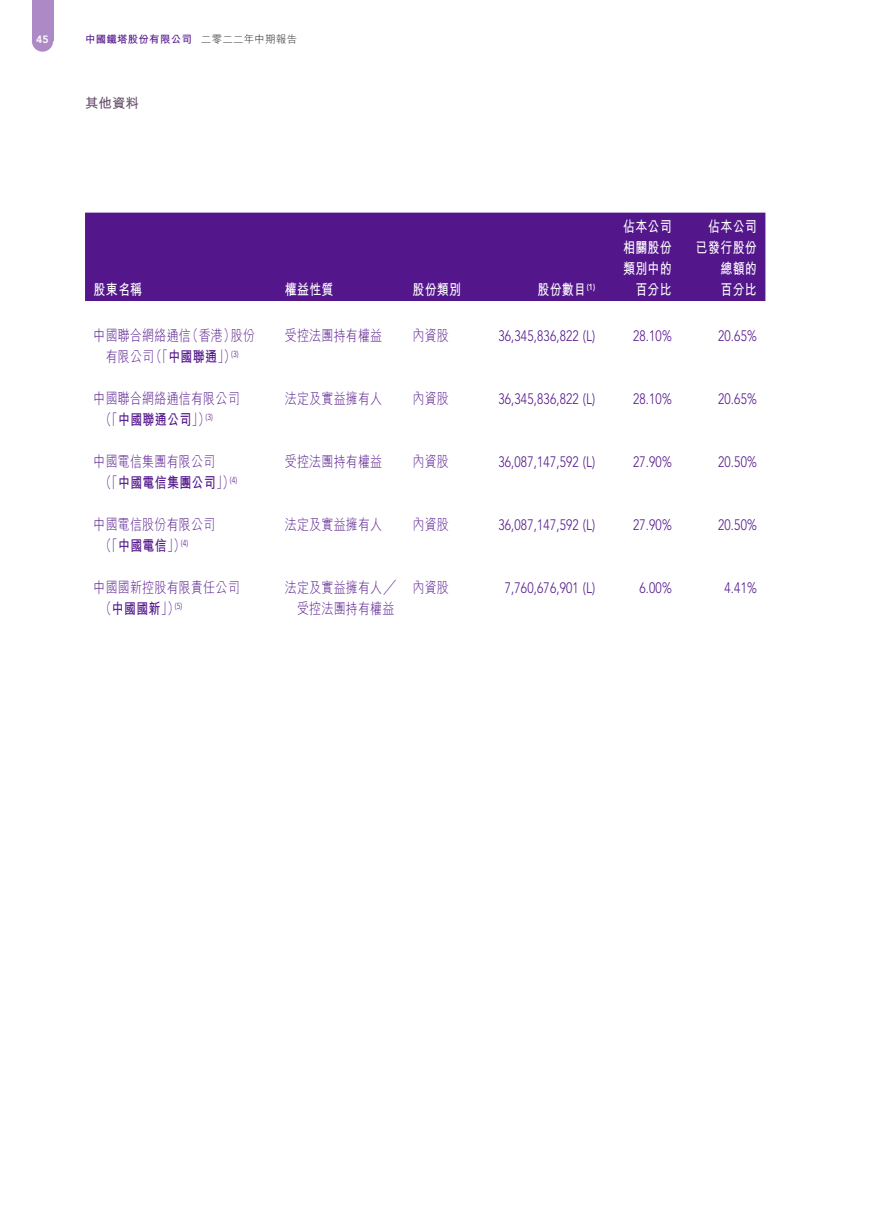
<style>
.page{position:relative;width:893px;height:1212px;background:#fff}
.page>*{position:absolute;margin:0;border:0;box-sizing:border-box;transform-origin:0 0}
.t1{font:300 15px "Avenir LT Std";letter-spacing:.015em;color:#53168b;scale:.8 1}
.t2{font:300 15px/21px "M Hei HK";letter-spacing:.015em;color:#53168b;text-align:right;scale:.8 1}
.t3{font:700 15px/21px "M Hei HK";letter-spacing:.02em;color:#fff;text-align:right;scale:.8 1}
.t4{font:700 15px "M Hei HK";letter-spacing:.02em;color:#53168b;scale:.8 1}
.t5{font:700 13.5px "M Hei HK";color:#684f6b}
.t6{font:700 10.5px "M Hei HK";letter-spacing:.02em;color:#53168b}
.t7{font:300 10.5px "M Hei HK";letter-spacing:.02em;color:#231f20}
.t8{font:800 10.5px "Avenir LT Std";color:#fff}
.t9{font:300 8.7px "Avenir LT Std";color:#53168b;scale:.8 1}
.t10{font:800 8.7px "Avenir LT Std";color:#fff;scale:.8 1}
.s1{font-weight:300}
.s2{font-family:"M Hei HK";font-size:15px}
</style>
<div class="page">
<div style="left:32px;top:30px;width:21px;height:22px;background:#ad89c5;border-radius:50%"></div>
<div style="left:32px;top:0;width:21px;height:41px;background:#ad89c5"></div>
<div style="left:85px;top:213px;width:680px;height:88px;background:#53168b"></div>
<p class="t8" style="left:36px;top:34px;width:14px">45</p>
<p class="t6" style="left:85px;top:32px;width:108px">中國鐵塔股份有限公司</p>
<p class="t7" style="left:201px;top:34px;width:98px">二零二二年中期報告</p>
<p class="t5" style="left:85px;top:93px;width:55px">其他資料</p>
<p class="t3" style="left:94px;top:278px;width:62px">股東名稱</p>
<p class="t2" style="left:94px;top:325px;width:123px">中國聯合網絡通信</p>
<p class="t2" style="left:187px;top:325px;width:62px">（香港）</p>
<p class="t2" style="left:231px;top:325px;width:32px">股份</p>
<p class="t4" style="left:150px;top:346px;width:85px"><span class="s1">（「</span>中國聯通</p>
<p class="t9" style="left:217px;top:349px;width:28px">( 3 )<span class="s2">(「</span></p>
<p class="t2" style="left:106px;top:346px;width:62px">有限公司</p>
<p class="t2" style="left:94px;top:388px;width:184px">中國聯合網絡通信有限公司</p>
<p class="t9" style="left:192px;top:412px;width:28px">( 3 )<span class="s2">(「</span></p>
<p class="t4" style="left:100px;top:409px;width:116px"><span class="s1">（「</span>中國聯通公司</p>
<p class="t2" style="left:94px;top:451px;width:154px">中國電信集團有限公司</p>
<p class="t4" style="left:100px;top:472px;width:147px"><span class="s1">（「</span>中國電信集團公司</p>
<p class="t9" style="left:216px;top:475px;width:28px">( 4 )<span class="s2">(「</span></p>
<p class="t2" style="left:94px;top:514px;width:154px">中國電信股份有限公司</p>
<p class="t9" style="left:167px;top:538px;width:28px">( 4 )<span class="s2">(「</span></p>
<p class="t4" style="left:100px;top:535px;width:85px"><span class="s1">（「</span>中國電信</p>
<p class="t2" style="left:94px;top:577px;width:184px">中國國新控股有限責任公司</p>
<p class="t9" style="left:161px;top:601px;width:28px">( 5 )<span class="s2">(「</span></p>
<p class="t4" style="left:100px;top:598px;width:78px"><span class="s1">（</span>中國國新</p>
<p class="t3" style="left:285px;top:278px;width:62px">權益性質</p>
<p class="t3" style="left:412px;top:278px;width:62px">股份類別</p>
<p class="t3" style="left:537px;top:278px;width:62px">股份數目</p>
<p class="t10" style="left:587px;top:282px;width:12px">(1)</p>
<p class="t3" style="left:623px;top:215px;width:62px">佔本公司相關股份類別中的百分比</p>
<p class="t3" style="left:696px;top:215px;width:78px">佔本公司已發行股份總額的<br>百分比</p>
<p class="t2" style="left:285px;top:325px;width:123px">受控法團持有權益</p>
<p class="t2" style="left:412px;top:325px;width:47px">內資股</p>
<p class="t1" style="left:498px;top:327px;width:123px">36,345,836,822 (L(</p>
<p class="t1" style="left:633px;top:327px;width:50px">28.10%</p>
<p class="t1" style="left:718px;top:327px;width:50px">20.65%</p>
<p class="t2" style="left:285px;top:388px;width:123px">法定及實益擁有人</p>
<p class="t2" style="left:412px;top:388px;width:47px">內資股</p>
<p class="t1" style="left:498px;top:390px;width:123px">36,345,836,822 (L(</p>
<p class="t1" style="left:633px;top:390px;width:50px">28.10%</p>
<p class="t1" style="left:718px;top:390px;width:50px">20.65%</p>
<p class="t2" style="left:285px;top:451px;width:123px">受控法團持有權益</p>
<p class="t2" style="left:412px;top:451px;width:47px">內資股</p>
<p class="t1" style="left:498px;top:453px;width:123px">36,087,147,592 (L(</p>
<p class="t1" style="left:633px;top:453px;width:50px">27.90%</p>
<p class="t1" style="left:718px;top:453px;width:50px">20.50%</p>
<p class="t2" style="left:285px;top:514px;width:123px">法定及實益擁有人</p>
<p class="t2" style="left:412px;top:514px;width:47px">內資股</p>
<p class="t1" style="left:498px;top:516px;width:123px">36,087,147,592 (L(</p>
<p class="t1" style="left:633px;top:516px;width:50px">27.90%</p>
<p class="t1" style="left:718px;top:516px;width:50px">20.50%</p>
<p class="t2" style="left:285px;top:577px;width:140px">法定及實益擁有人╱受控法團持有權益</p>
<p class="t1" style="left:724px;top:579px;width:42px">4.41%</p>
<p class="t2" style="left:412px;top:577px;width:47px">內資股</p>
<p class="t1" style="left:639px;top:579px;width:42px">6.00%</p>
<p class="t1" style="left:505px;top:579px;width:115px">7,760,676,901 (L(</p>
</div>
